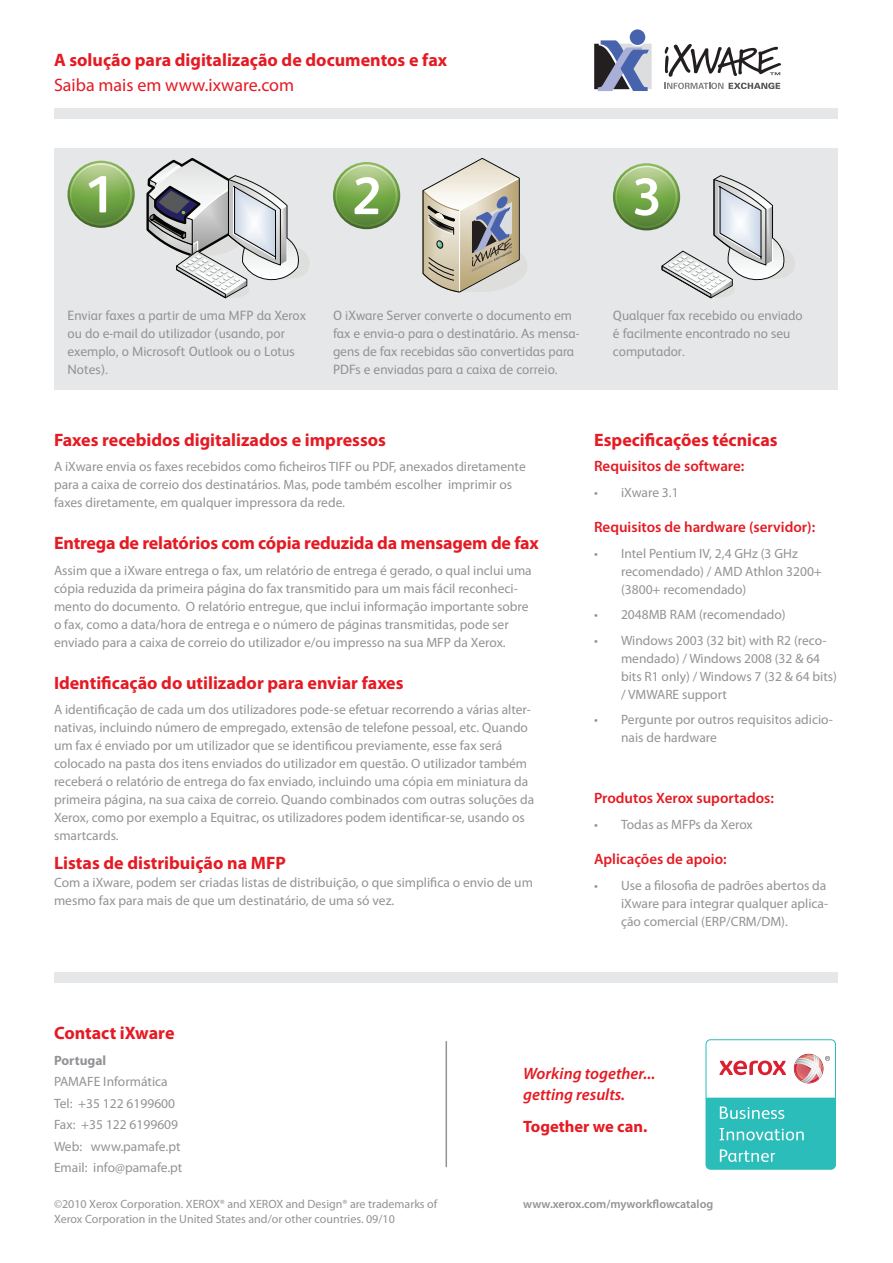
<style>
.page{position:relative;width:893px;height:1263px;background:#fff}
.page>*{position:absolute;margin:0;border:0;box-sizing:border-box;transform-origin:0 0}
.t1{font:700 18px "Myriad Pro";color:#e51a23}
.t2{font:18px "Myriad Pro";color:#e51a23}
.t3{font:italic 600 16.5px/21px "Myriad Pro";color:#e51a23}
.t4{font:700 16.5px "Myriad Pro";color:#e51a23}
.t5{font:600 15px "Myriad Pro";color:#e51a23}
.t6{font:13.5px/18px "Myriad Pro";color:#919396}
.t7{font:13.5px/18px "Xerox Sans";color:#919396}
.t8{font:700 13.5px "Myriad Pro";color:#919396}
.t9{font:12px/15px "Myriad Pro";color:#919396}
.t10{font:600 12px "Myriad Pro";color:#919396}
</style>
<div class="page">
<div style="left:54px;top:148px;width:783px;height:242px;background:#e6e7e9"></div>
<div style="left:54px;top:108px;width:783px;height:10px;background:#e6e7e9"></div>
<div style="left:54px;top:972px;width:783px;height:11px;background:#e6e7e9"></div>
<svg style="left:719px;top:1060px;width:67px;height:15px"></svg>
<svg style="left:794px;top:1054px;width:36px;height:29px"></svg>
<svg style="left:706px;top:1098px;width:129px;height:71px;background:#3cc2be"></svg>
<div style="left:706px;top:1039px;width:130px;height:130px;border:1px solid #2bbdb9;border-radius:5px"></div>
<hr style="left:446px;top:1041px;width:1px;height:126px;background:#919396">
<svg style="left:664px;top:43px;width:117px;height:46px"></svg>
<svg style="left:594px;top:40px;width:58px;height:51px;background:#7f86a2"></svg>
<div style="left:630px;top:29px;width:15px;height:16px;background:#4863ae;border-radius:50%"></div>
<svg style="left:68px;top:161px;width:67px;height:67px"></svg>
<svg style="left:70px;top:163px;width:62px;height:62px"></svg>
<svg style="left:71px;top:165px;width:59px;height:59px;background:#7faa57"></svg>
<svg style="left:89px;top:176px;width:17px;height:36px"></svg>
<svg style="left:333px;top:162px;width:67px;height:67px"></svg>
<svg style="left:335px;top:164px;width:63px;height:63px"></svg>
<svg style="left:337px;top:166px;width:59px;height:59px;background:#80ab58"></svg>
<svg style="left:355px;top:177px;width:24px;height:37px"></svg>
<svg style="left:613px;top:163px;width:67px;height:67px"></svg>
<svg style="left:615px;top:166px;width:63px;height:62px"></svg>
<svg style="left:617px;top:167px;width:59px;height:59px"></svg>
<svg style="left:146px;top:158px;width:163px;height:140px"></svg>
<svg style="left:635px;top:175px;width:160px;height:123px"></svg>
<svg style="left:423px;top:158px;width:104px;height:134px"></svg>
<h1 class="t1" style="left:54px;top:48px;width:395px">A solução para digitalização de documentos e fax</h1>
<h1 class="t2" style="left:54px;top:74px;width:242px">Saiba mais em www.ixware.com</h1>
<p class="t7" style="left:68px;top:305px;width:240px">Enviar faxes a partir de uma MFP da Xerox ou do e-mail do utilizador (usando, por exemplo, o Microsoft Outlook ou o Lotus<br>Notes).</p>
<p class="t7" style="left:333px;top:305px;width:248px">O iXware Server converte o documento em fax e envia-o para o destinatário. As mensa&shy;gens de fax recebidas são convertidas para PDFs e enviadas para a caixa de correio.</p>
<p class="t7" style="left:613px;top:305px;width:191px">Qualquer fax recebido ou enviado é facilmente encontrado no seu computador.</p>
<h1 class="t1" style="left:54px;top:428px;width:334px">Faxes recebidos digitalizados e impressos</h1>
<p class="t6" style="left:54px;top:457px;width:473px">A iXware envia os faxes recebidos como ficheiros TIFF ou PDF, anexados diretamente para a caixa de correio dos destinatários. Mas, pode também escolher imprimir os faxes diretamente, em qualquer impressora da rede.</p>
<h1 class="t1" style="left:54px;top:531px;width:486px">Entrega de relatórios com cópia reduzida da mensagem de fax</h1>
<p class="t6" style="left:54px;top:561px;width:479px">Assim que a iXware entrega o fax, um relatório de entrega é gerado, o qual inclui uma cópia reduzida da primeira página do fax transmitido para um mais fácil reconheci&shy;mento do documento. O relatório entregue, que inclui informação importante sobre o fax, como a data/hora de entrega e o número de páginas transmitidas, pode ser enviado para a caixa de correio do utilizador e/ou impresso na sua MFP da Xerox.</p>
<h1 class="t1" style="left:54px;top:671px;width:351px">Identificação do utilizador para enviar faxes</h1>
<p class="t6" style="left:54px;top:701px;width:482px">A identificação de cada um dos utilizadores pode-se efetuar recorrendo a várias alter&shy;nativas, incluindo número de empregado, extensão de telefone pessoal, etc. Quando um fax é enviado por um utilizador que se identificou previamente, esse fax será colocado na pasta dos itens enviados do utilizador em questão. O utilizador também receberá o relatório de entrega do fax enviado, incluindo uma cópia em miniatura da primeira página, na sua caixa de correio. Quando combinados com outras soluções da Xerox, como por exemplo a Equitrac, os utilizadores podem identificar-se, usando os smartcards.</p>
<h1 class="t1" style="left:54px;top:851px;width:233px">Listas de distribuição na MFP</h1>
<p class="t6" style="left:54px;top:873px;width:480px">Com a iXware, podem ser criadas listas de distribuição, o que simplifica o envio de um mesmo fax para mais de que um destinatário, de uma só vez.</p>
<h1 class="t1" style="left:594px;top:428px;width:185px">Especificações técnicas</h1>
<p class="t5" style="left:594px;top:456px;width:152px">Requisitos de software:</p>
<p class="t6" style="left:594px;top:483px;width:86px">• iXware 3.1</p>
<p class="t5" style="left:594px;top:517px;width:223px">Requisitos de hardware (servidor):</p>
<p class="t6" style="left:621px;top:544px;width:202px;text-indent:-27px">• Intel Pentium IV, 2,4 GHz (3 GHz recomendado) / AMD Athlon 3200+ (3800+ recomendado)</p>
<p class="t6" style="left:594px;top:605px;width:193px">• 2048MB RAM (recomendado)</p>
<p class="t6" style="left:621px;top:631px;width:218px;text-indent:-27px">• Windows 2003 (32 bit) with R2 (reco&shy;mendado) / Windows 2008 (32 &amp; 64 bits R1 only) / Windows 7 (32 &amp; 64 bits) / VMWARE support</p>
<p class="t6" style="left:621px;top:710px;width:213px;text-indent:-27px">• Pergunte por outros requisitos adicio&shy;nais de hardware</p>
<p class="t5" style="left:594px;top:788px;width:181px">Produtos Xerox suportados:</p>
<p class="t6" style="left:594px;top:815px;width:160px">• Todas as MFPs da Xerox</p>
<p class="t5" style="left:594px;top:849px;width:134px">Aplicações de apoio:</p>
<p class="t6" style="left:621px;top:876px;width:209px;text-indent:-27px">• Use a filosofia de padrões abertos da iXware para integrar qualquer aplica&shy;ção comercial (ERP/CRM/DM).</p>
<h1 class="t1" style="left:54px;top:1021px;width:122px">Contact iXware</h1>
<p class="t8" style="left:54px;top:1051px;width:54px">Portugal</p>
<p class="t6" style="left:54px;top:1070px;width:130px;line-height:21.5px">PAMAFE Informática<br>Tel: +35 122 6199600<br>Fax: +35 122 6199609<br>Web: www.pamafe.pt<br>Email: info@pamafe.pt</p>
<p class="t9" style="left:54px;top:1196px;width:385px">©2010 Xerox Corporation. XEROX® and XEROX and Design® are trademarks of<br>Xerox Corporation in the United States and/or other countries. 09/10</p>
<p class="t3" style="left:523px;top:1062px;width:134px">Working together... getting results.</p>
<p class="t4" style="left:523px;top:1116px;width:126px">Together we can.</p>
<p class="t10" style="left:523px;top:1196px;width:192px">www.xerox.com/myworkflowcatalog</p>
</div>
